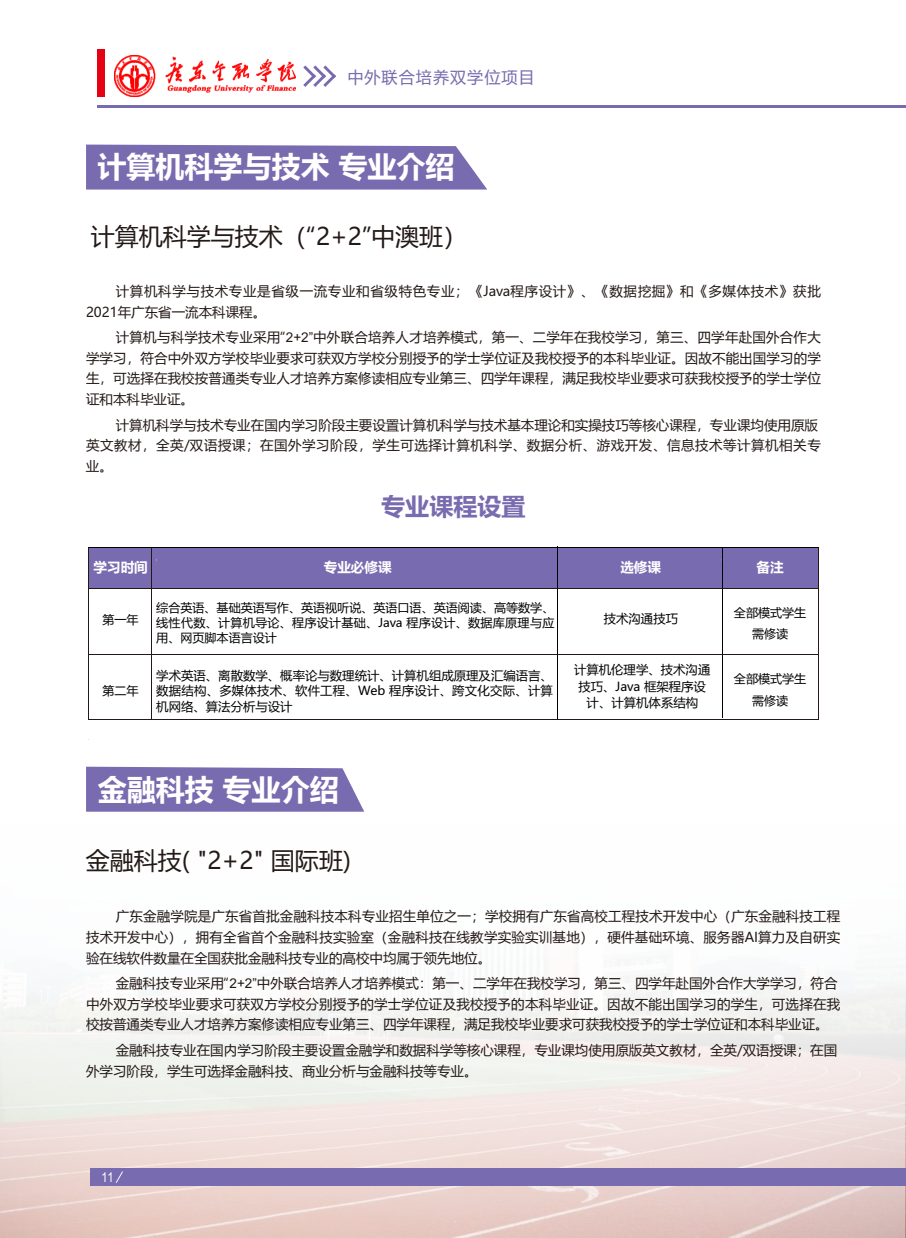
<style>
.page{position:relative;width:906px;height:1238px;background:#fff}
.page>*{position:absolute;margin:0;border:0;box-sizing:border-box;transform-origin:0 0}
.t1{font:700 29.1px "Microsoft Ya Hei";color:#fff}
.t2{font:24px "Microsoft Ya Hei";color:#231916}
.t3{font:700 24px "Microsoft Ya Hei";color:#796baf}
.t4{font:16.2px "Microsoft Ya Hei";letter-spacing:.06em;color:#796baf}
.t5{font:13.65px "Arial Narrow";color:#fff}
.t6{font:13.5px/20.5px "Microsoft Ya Hei";color:#231916}
.t7{font:13.5px/20.5px "Microsoft Ya Hei";letter-spacing:.045em;color:#231916}
.t8{font:700 13.5px "Microsoft Ya Hei";color:#fff}
.t9{font:12.3px/16.5px "Microsoft Ya Hei";color:#000;text-align:center}
.t10{font:12px/15.3px "Microsoft Ya Hei";color:#000;text-align:center}
.s1{font-family:"Arial"}
</style>
<div class="page">
<div style="left:97px;top:49px;width:8px;height:48px;background:#e60013"></div>
<svg style="left:303px;top:65px;width:33px;height:22px"></svg>
<hr style="left:98px;top:105px;width:808px;height:3px;background:#796baf">
<img style="left:0;top:718px;width:906px;height:519px">
<svg style="left:86px;top:144px;width:401px;height:45px;background:#8275b4"></svg>
<svg style="left:86px;top:766px;width:278px;height:45px;background:#8275b4"></svg>
<div style="left:88px;top:547px;width:730px;height:41px;background:#796baf"></div>
<hr style="left:557px;top:546px;width:1px;height:173px;background:#000">
<hr style="left:88px;top:547px;width:1px;height:172px;background:#231916">
<hr style="left:722px;top:547px;width:1px;height:171px;background:#000">
<hr style="left:89px;top:588px;width:730px;height:1px;background:#231916">
<hr style="left:89px;top:653px;width:730px;height:1px;background:#231916">
<hr style="left:89px;top:719px;width:730px;height:1px;background:#231916">
<hr style="left:818px;top:547px;width:1px;height:171px;background:#231916">
<hr style="left:151px;top:547px;width:1px;height:172px;background:#231916">
<hr style="left:89px;top:547px;width:730px;height:1px;background:#000">
<img style="left:165px;top:56px;width:130px;height:37px">
<img style="left:114px;top:56px;width:42px;height:40px">
<div style="left:90px;top:1168px;width:816px;height:17px;background:#796baf"></div>
<svg style="left:116px;top:1171px;width:7px;height:11px"></svg>
<p class="t4" style="left:347px;top:70px;width:189px">中外联合培养双学位项目</p>
<h1 class="t1" style="left:97px;top:153px;width:359px">计算机科学与技术专业介绍</h1>
<h2 class="t2" style="left:91px;top:226px;width:378px">计算机科学与技术（“2+2”中澳班）</h2>
<p class="t7" style="left:86px;top:282px;width:736px;text-indent:30px">计算机科学与技术专业是省级一流专业和省级特色专业；《Java程序设计》、《数据挖掘》和《多媒体技术》获批<br>2021年广东省一流本科课程。</p>
<p class="t6" style="left:86px;top:328px;width:736px;text-align:justify;text-indent:30px">计算机与科学技术专业采用“<span class="s1">2+2”</span>中外联合培养人才培养模式，第一、二学年在我校学习，第三、四学年赴国外合作大学学习，符合中外双方学校毕业要求可获双方学校分别授予的学士学位证及我校授予的本科毕业证。因故不能出国学习的学生，可选择在我校按普通类专业人才培养方案修读相应专业第三、四学年课程，满足我校毕业要求可获我校授予的学士学位证和本科毕业证。</p>
<p class="t6" style="left:86px;top:415px;width:736px;text-indent:30px">计算机科学与技术专业在国内学习阶段主要设置计算机科学与技术基本理论和实操技巧等核心课程，专业课均使用原版英文教材，全英/双语授课；在国外学习阶段，学生可选择计算机科学、数据分析、游戏开发、信息技术等计算机相关专业。</p>
<h2 class="t3" style="left:381px;top:495px;width:145px">专业课程设置</h2>
<p class="t8" style="left:94px;top:561px;width:56px">学习时间</p>
<p class="t8" style="left:324px;top:561px;width:69px">专业必修课</p>
<p class="t8" style="left:620px;top:561px;width:42px">选修课</p>
<p class="t8" style="left:756px;top:561px;width:29px">备注</p>
<p class="t10" style="left:102px;top:612px;width:38px">第一年</p>
<p class="t10" style="left:102px;top:684px;width:38px">第二年</p>
<p class="t10" style="left:156px;top:600px;width:399px;text-align:justify">综合英语、基础英语写作、英语视听说、英语口语、英语阅读、高等数学、线性代数、计算机导论、程序设计基础、Java 程序设计、数据库原理与应用、网页脚本语言设计</p>
<p class="t9" style="left:604px;top:611px;width:76px">技术沟通技巧</p>
<p class="t10" style="left:734px;top:602px;width:74px;line-height:21.5px">全部模式学生需修读</p>
<p class="t9" style="left:574px;top:662px;width:138px">计算机伦理学、技术沟通技巧、Java 框架程序设计、计算机体系结构</p>
<p class="t9" style="left:156px;top:668px;width:398px;line-height:15.6px;text-align:justify">学术英语、离散数学、概率论与数理统计、计算机组成原理及汇编语言、数据结构、多媒体技术、软件工程、Web 程序设计、跨文化交际、计算机网络、算法分析与设计</p>
<p class="t10" style="left:734px;top:669px;width:74px;line-height:21.5px">全部模式学生需修读</p>
<h1 class="t1" style="left:98px;top:776px;width:242px">金融科技 专业介绍</h1>
<h2 class="t2" style="left:86px;top:849px;width:267px">金融科技( "2+2" 国际班)</h2>
<p class="t6" style="left:86px;top:907px;width:756px;text-align:justify;text-indent:30px">广东金融学院是广东省首批金融科技本科专业招生单位之一；学校拥有广东省高校工程技术开发中心（广东金融科技工程技术开发中心），拥有全省首个金融科技实验室（金融科技在线教学实验实训基地），硬件基础环境、服务器AI算力及自研实验在线软件数量在全国获批金融科技专业的高校中均属于领先地位。</p>
<p class="t6" style="left:86px;top:974px;width:756px;text-indent:30px">金融科技专业采用“<span class="s1">2+2”</span>中外联合培养人才培养模式：第一、二学年在我校学习，第三、四学年赴国外合作大学学习，符合中外双方学校毕业要求可获双方学校分别授予的学士学位证及我校授予的本科毕业证。因故不能出国学习的学生，可选择在我校按普通类专业人才培养方案修读相应专业第三、四学年课程，满足我校毕业要求可获我校授予的学士学位证和本科毕业证。</p>
<p class="t6" style="left:86px;top:1041px;width:753px;text-indent:30px">金融科技专业在国内学习阶段主要设置金融学和数据科学等核心课程，专业课均使用原版英文教材，全英/双语授课；在国外学习阶段，学生可选择金融科技、商业分析与金融科技等专业。</p>
<p class="t5" style="left:101px;top:1171px;width:14px">11</p>
</div>
